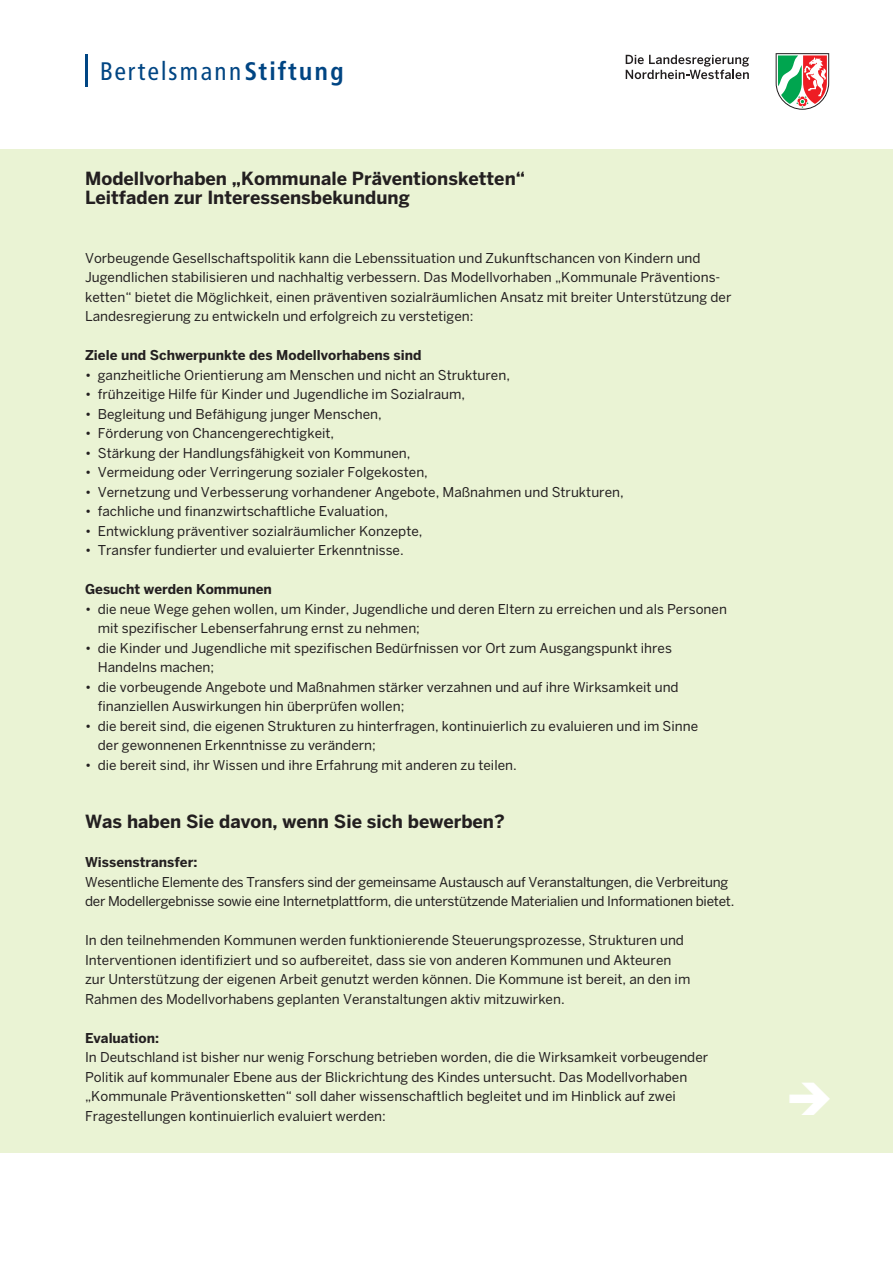
<style>
.page{position:relative;width:893px;height:1263px;background:#fff}
.page>*{position:absolute;margin:0;border:0;box-sizing:border-box;transform-origin:0 0}
.t1{font:25.05px "Frutiger Condensed BQ";letter-spacing:.1em;color:#004583}
.Head_1{font:700 18px "Benton Sans";color:#231f20}
.Fliesstext_1{font:13.5px/19.5px "Benton Sans";color:#231f20}
.Fliesstext_1-2{font:13.5px/19.5px "Benton Sans";letter-spacing:-.02em;color:#231f20}
.Head_1-2{font:700 13.5px "Benton Sans";color:#231f20}
.s1{font-weight:700}
</style>
<div class="page">
<div style="left:0;top:149px;width:893px;height:1003px;background:#eaf3d4"></div>
<svg style="left:626px;top:55px;width:123px;height:24px"></svg>
<svg style="left:776px;top:53px;width:53px;height:57px"></svg>
<hr style="left:86px;top:54px;width:2px;height:32px;background:#004583">
<p class="t1" style="left:100px;top:55px;width:245px">Bertelsmann<span class="s1">Stiftung</span></p>
<p class="Head_1" style="left:85px;top:167px;width:442px">Modellvorhaben „Kommunale Präventionsketten“</p>
<p class="Head_1" style="left:85px;top:187px;width:326px">Leitfaden zur Interessensbekundung</p>
<p class="Fliesstext_1" style="left:85px;top:248px;width:648px">Vorbeugende Gesellschaftspolitik kann die Lebenssituation und Zukunftschancen von Kindern und Jugendlichen stabilisieren und nachhaltig verbessern. Das Modellvorhaben „Kommunale Präventions&shy;ketten“ bietet die Möglichkeit, einen präventiven sozialräumlichen Ansatz mit breiter Unterstützung der Landesregierung zu entwickeln und erfolgreich zu verstetigen:</p>
<p class="Head_1-2" style="left:85px;top:347px;width:338px">Ziele und Schwerpunkte des Modellvorhabens sind</p>
<p class="Fliesstext_1" style="left:85px;top:365px;width:426px">• ganzheitliche Orientierung am Menschen und nicht an Strukturen,</p>
<p class="Fliesstext_1" style="left:85px;top:384px;width:382px">• frühzeitige Hilfe für Kinder und Jugendliche im Sozialraum,</p>
<p class="Fliesstext_1" style="left:85px;top:404px;width:298px">• Begleitung und Befähigung junger Menschen,</p>
<p class="Fliesstext_1" style="left:85px;top:423px;width:251px">• Förderung von Chancengerechtigkeit,</p>
<p class="Fliesstext_1" style="left:85px;top:443px;width:327px">• Stärkung der Handlungsfähigkeit von Kommunen,</p>
<p class="Fliesstext_1" style="left:85px;top:462px;width:344px">• Vermeidung oder Verringerung sozialer Folgekosten,</p>
<p class="Fliesstext_1" style="left:85px;top:482px;width:540px">• Vernetzung und Verbesserung vorhandener Angebote, Maßnahmen und Strukturen,</p>
<p class="Fliesstext_1" style="left:85px;top:501px;width:305px">• fachliche und finanzwirtschaftliche Evaluation,</p>
<p class="Fliesstext_1" style="left:85px;top:521px;width:339px">• Entwicklung präventiver sozialräumlicher Konzepte,</p>
<p class="Fliesstext_1" style="left:85px;top:540px;width:320px">• Transfer fundierter und evaluierter Erkenntnisse.</p>
<p class="Head_1-2" style="left:85px;top:581px;width:188px">Gesucht werden Kommunen</p>
<p class="Fliesstext_1" style="left:98px;top:599px;width:631px;text-indent:-13px">• die neue Wege gehen wollen, um Kinder, Jugendliche und deren Eltern zu erreichen und als Personen mit spezifischer Lebenserfahrung ernst zu nehmen;</p>
<p class="Fliesstext_1" style="left:98px;top:638px;width:576px;text-indent:-13px">• die Kinder und Jugendliche mit spezifischen Bedürfnissen vor Ort zum Ausgangspunkt ihres<br>Handelns machen;</p>
<p class="Fliesstext_1" style="left:98px;top:677px;width:582px;text-indent:-13px">• die vorbeugende Angebote und Maßnahmen stärker verzahnen und auf ihre Wirksamkeit und finanziellen Auswirkungen hin überprüfen wollen;</p>
<p class="Fliesstext_1" style="left:98px;top:716px;width:602px;text-indent:-13px">• die bereit sind, die eigenen Strukturen zu hinterfragen, kontinuierlich zu evaluieren und im Sinne der gewonnenen Erkenntnisse zu verändern;</p>
<p class="Fliesstext_1" style="left:85px;top:755px;width:433px">• die bereit sind, ihr Wissen und ihre Erfahrung mit anderen zu teilen.</p>
<p class="Head_1" style="left:85px;top:811px;width:421px">Was haben Sie davon, wenn Sie sich bewerben?</p>
<p class="Head_1-2" style="left:85px;top:854px;width:114px">Wissenstransfer:</p>
<p class="Fliesstext_1-2" style="left:85px;top:872px;width:651px">Wesentliche Elemente des Transfers sind der gemeinsame Austausch auf Veranstaltungen, die Verbreitung der Modellergebnisse sowie eine Internetplattform, die unterstützende Materialien und Informationen bietet.</p>
<p class="Fliesstext_1" style="left:85px;top:930px;width:607px">In den teilnehmenden Kommunen werden funktionierende Steuerungsprozesse, Strukturen und Interventionen identifiziert und so aufbereitet, dass sie von anderen Kommunen und Akteuren zur Unterstützung der eigenen Arbeit genutzt werden können. Die Kommune ist bereit, an den im Rahmen des Modellvorhabens geplanten Veranstaltungen aktiv mitzuwirken.</p>
<p class="Head_1-2" style="left:85px;top:1030px;width:76px">Evaluation:</p>
<p class="Fliesstext_1" style="left:85px;top:1047px;width:625px">In Deutschland ist bisher nur wenig Forschung betrieben worden, die die Wirksamkeit vorbeugender Politik auf kommunaler Ebene aus der Blickrichtung des Kindes untersucht. Das Modellvorhaben „Kommunale Präventionsketten“ soll daher wissenschaftlich begleitet und im Hinblick auf zwei Fragestellungen kontinuierlich evaluiert werden:</p>
</div>
